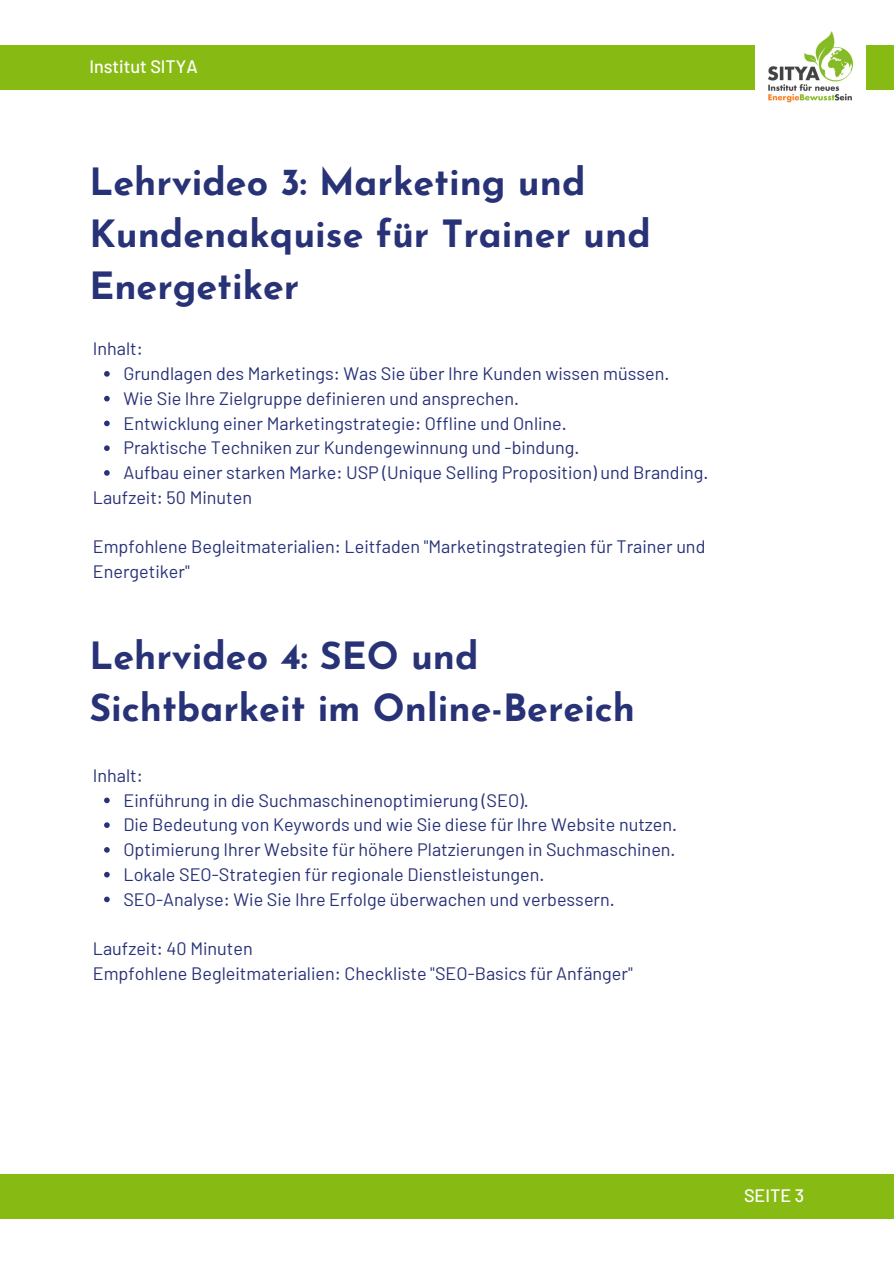
<style>
.page{position:relative;width:894px;height:1264px;background:#fff}
.page>*{position:absolute;margin:0;border:0;box-sizing:border-box;transform-origin:0 0}
.t1{font:700 37.5px/51.8px "Josefin Sans";color:#283277}
.t2{font:18px/24.8px "Barlow";color:#283277}
.t3{font:500 18px "Barlow";color:#fff}
</style>
<div class="page">
<div style="left:0;top:45px;width:893px;height:44px;background:#88ba14"></div>
<div style="left:0;top:1174px;width:893px;height:44px;background:#88ba14"></div>
<img style="left:754px;top:31px;width:111px;height:72px">
<svg style="left:104px;top:371px;width:6px;height:6px"></svg>
<svg style="left:104px;top:396px;width:6px;height:5px"></svg>
<svg style="left:104px;top:420px;width:6px;height:6px"></svg>
<svg style="left:104px;top:445px;width:6px;height:6px"></svg>
<svg style="left:104px;top:470px;width:6px;height:6px"></svg>
<svg style="left:104px;top:797px;width:6px;height:6px"></svg>
<svg style="left:104px;top:822px;width:6px;height:6px"></svg>
<svg style="left:104px;top:847px;width:6px;height:5px"></svg>
<svg style="left:104px;top:871px;width:6px;height:6px"></svg>
<svg style="left:104px;top:896px;width:6px;height:6px"></svg>
<h3 class="t3" style="left:89px;top:55px;width:110px">Institut SITYA</h3>
<p class="t1" style="left:89px;top:160px;width:562px">Lehrvideo 3: Marketing und<br>Kundenakquise für Trainer und<br>Energetiker</p>
<p class="t2" style="left:93px;top:336px;width:52px">Inhalt:</p>
<p class="t2" style="left:123px;top:360px;width:547px">Grundlagen des Marketings: Was Sie über Ihre Kunden wissen müssen.</p>
<p class="t2" style="left:123px;top:385px;width:397px">Wie Sie Ihre Zielgruppe definieren und ansprechen.</p>
<p class="t2" style="left:123px;top:410px;width:445px">Entwicklung einer Marketingstrategie: Offline und Online.</p>
<p class="t2" style="left:123px;top:435px;width:457px">Praktische Techniken zur Kundengewinnung und -bindung.</p>
<p class="t2" style="left:123px;top:459px;width:586px">Aufbau einer starken Marke: USP (Unique Selling Proposition) und Branding.</p>
<p class="t2" style="left:93px;top:484px;width:161px">Laufzeit: 50 Minuten</p>
<h1 class="t2" style="left:93px;top:534px;width:614px">Empfohlene Begleitmaterialien: Leitfaden "Marketingstrategien für Trainer und<br>Energetiker"</h1>
<p class="t1" style="left:89px;top:634px;width:547px">Lehrvideo 4: SEO und<br>Sichtbarkeit im Online-Bereich</p>
<p class="t2" style="left:93px;top:762px;width:52px">Inhalt:</p>
<p class="t2" style="left:123px;top:787px;width:407px">Einführung in die Suchmaschinenoptimierung (SEO).</p>
<p class="t2" style="left:123px;top:811px;width:555px">Die Bedeutung von Keywords und wie Sie diese für Ihre Website nutzen.</p>
<p class="t2" style="left:123px;top:836px;width:553px">Optimierung Ihrer Website für höhere Platzierungen in Suchmaschinen.</p>
<p class="t2" style="left:123px;top:861px;width:422px">Lokale SEO-Strategien für regionale Dienstleistungen.</p>
<p class="t2" style="left:123px;top:886px;width:492px">SEO-Analyse: Wie Sie Ihre Erfolge überwachen und verbessern.</p>
<p class="t2" style="left:93px;top:935px;width:161px">Laufzeit: 40 Minuten</p>
<h2 class="t2" style="left:93px;top:960px;width:541px">Empfohlene Begleitmaterialien: Checkliste "SEO-Basics für Anfänger"</h2>
<h1 class="t3" style="left:743px;top:1183px;width:62px">SEITE 3</h1>
</div>
